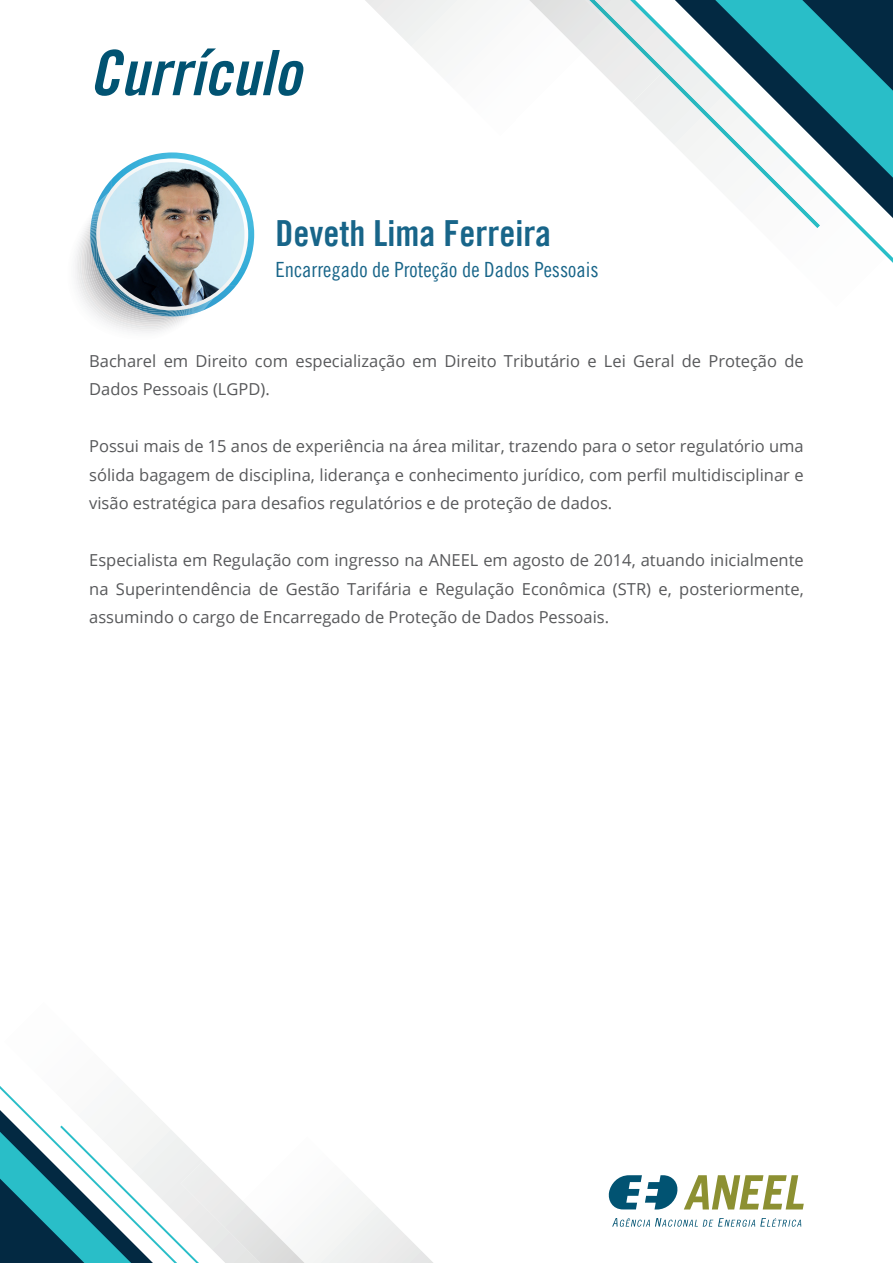
<style>
.page{position:relative;width:893px;height:1263px;background:#fff}
.page>*{position:absolute;margin:0;border:0;box-sizing:border-box;transform-origin:0 0}
.t1{font:62.55px "Trade Gothic LT Bold Cond Twenty Obl";color:#015372}
.t2{font:36px "Trade Gothic LT Pro Bd Cn 20";color:#186589}
.t3{font:21px "Trade Gothic LT Pro Cn 18";color:#186589}
.t4{font:16.5px/28.5px "Open Sans";color:#57585a;text-align:justify}
</style>
<div class="page">
<svg style="left:820px;top:0;width:73px;height:263px"></svg>
<svg style="left:633px;top:0;width:187px;height:228px"></svg>
<svg style="left:365px;top:0;width:113px;height:56px"></svg>
<img style="left:529px;top:0;width:131px;height:103px">
<svg style="left:0;top:1086px;width:433px;height:177px"></svg>
<img style="left:181px;top:1161px;width:124px;height:102px">
<svg style="left:612px;top:1218px;width:189px;height:9px"></svg>
<svg style="left:608px;top:1175px;width:196px;height:34px"></svg>
<svg style="left:75px;top:152px;width:179px;height:181px"></svg>
<svg style="left:96px;top:158px;width:152px;height:152px"></svg>
<img style="left:100px;top:162px;width:144px;height:145px;border-radius:72px">
<h1 class="t1" style="left:89px;top:35px;width:213px">Currículo</h1>
<h2 class="t2" style="left:275px;top:211px;width:277px">Deveth Lima Ferreira</h2>
<p class="t3" style="left:275px;top:257px;width:325px">Encarregado de Proteção de Dados Pessoais</p>
<p class="t4" style="left:89px;top:346px;width:716px">Bacharel em Direito com especialização em Direito Tributário e Lei Geral de Proteção de<br>Dados Pessoais (LGPD).</p>
<p class="t4" style="left:89px;top:431px;width:716px">Possui mais de 15 anos de experiência na área militar, trazendo para o setor regulatório uma sólida bagagem de disciplina, liderança e conhecimento jurídico, com perfil multidisciplinar e visão estratégica para desafios regulatórios e de proteção de dados.</p>
<p class="t4" style="left:89px;top:545px;width:716px">Especialista em Regulação com ingresso na ANEEL em agosto de 2014, atuando inicialmente na Superintendência de Gestão Tarifária e Regulação Econômica (STR) e, posteriormente, assumindo o cargo de Encarregado de Proteção de Dados Pessoais.</p>
</div>
